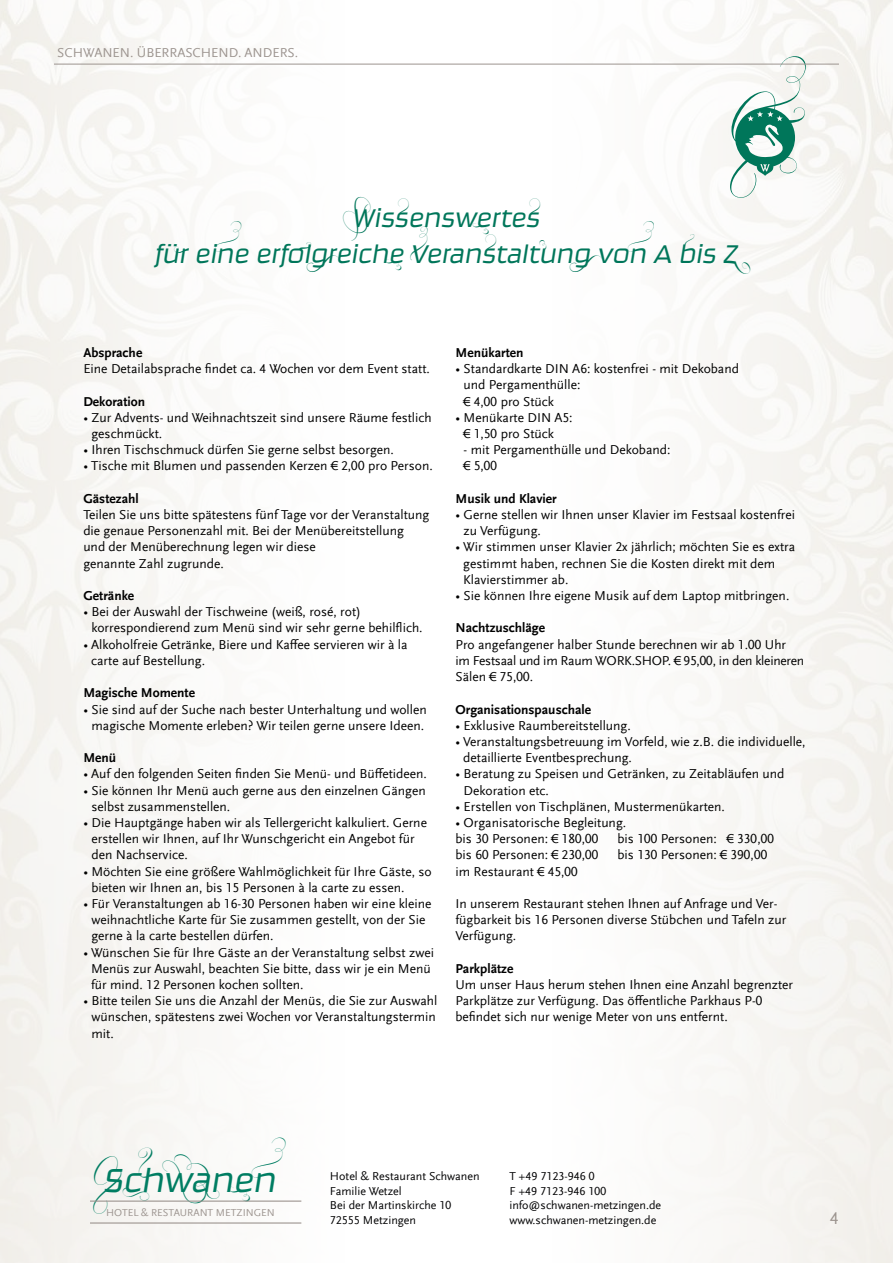
<style>
.page{position:relative;width:893px;height:1263px;background:#fff}
.page>*{position:absolute;margin:0;border:0;box-sizing:border-box;transform-origin:0 0}
.t1{font:italic 300 39px "Ginger Pro";color:#007d62}
.t2{font:italic 300 30px/36px "Ginger Pro";color:#00765a;text-align:center}
.t3{font:18px "Scala Sans Offc";color:#9c948f}
.t4{font:13.5px/16.2px "Scala Sans Offc";color:#000}
.t5{font:700 13.5px "Scala Sans Offc";color:#000}
.t6{font:13.5px "Scala Sans Offc";color:#9c948f}
.t7{font:12px/14.4px "Scala Sans Offc";color:#020203}
.t8{font:10.5px "Scala Sans Offc";color:#9c948f}
</style>
<div class="page">
<svg style="left:730px;top:56px;width:76px;height:142px"></svg>
<hr style="left:54px;top:64px;width:785px;height:1px;background:#9c948f">
<hr style="left:90px;top:1200px;width:211px;height:2px;background:#9c948f">
<hr style="left:90px;top:1222px;width:211px;height:1px;background:#9c948f">
<p class="t6" style="left:57px;top:46px;width:242px">SCHWANEN. ÜBERRASCHEND. ANDERS.</p>
<h2 class="t2" style="left:155px;top:199px;width:585px">Wissenswertes<br>für eine erfolgreiche Veranstaltungvon A bis Z</h2>
<p class="t5" style="left:83px;top:345px;width:60px">Absprache</p>
<p class="t4" style="left:83px;top:361px;width:348px">Eine Detailabsprache findet ca. 4 Wochen vor dem Event statt.</p>
<p class="t5" style="left:83px;top:394px;width:63px">Dekoration</p>
<p class="t4" style="left:91px;top:410px;width:342px;text-indent:-8px">• Zur Advents- und Weihnachtszeit sind unsere Räume festlich geschmückt.</p>
<p class="t4" style="left:83px;top:442px;width:312px">• Ihren Tischschmuck dürfen Sie gerne selbst besorgen.</p>
<p class="t4" style="left:83px;top:458px;width:351px">• Tische mit Blumen und passenden Kerzen € 2,00 pro Person.</p>
<p class="t5" style="left:83px;top:491px;width:57px">Gästezahl</p>
<p class="t4" style="left:83px;top:507px;width:348px">Teilen Sie uns bitte spätestens fünf Tage vor der Veranstaltung die genaue Personenzahl mit. Bei der Menübereitstellung<br>und der Menüberechnung legen wir diese<br>genannte Zahl zugrunde.</p>
<p class="t5" style="left:83px;top:588px;width:52px">Getränke</p>
<p class="t4" style="left:91px;top:604px;width:333px;text-indent:-8px">• Bei der Auswahl der Tischweine (weiß, rosé, rot) korrespondierend zum Menü sind wir sehr gerne behilflich.</p>
<p class="t4" style="left:91px;top:636px;width:318px;text-indent:-8px">• Alkoholfreie Getränke, Biere und Kaffee servieren wir à la carte auf Bestellung.</p>
<p class="t5" style="left:83px;top:685px;width:113px">Magische Momente</p>
<p class="t4" style="left:83px;top:701px;width:345px;text-align:center">• Sie sind auf der Suche nach bester Unterhaltung und wollen magische Momente erleben? Wir teilen gerne unsere Ideen.</p>
<p class="t5" style="left:83px;top:750px;width:34px">Menü</p>
<p class="t4" style="left:83px;top:766px;width:345px">• Auf den folgenden Seiten finden Sie Menü- und Büffetideen.</p>
<p class="t4" style="left:91px;top:782px;width:336px;text-indent:-8px">• Sie können Ihr Menü auch gerne aus den einzelnen Gängen selbst zusammenstellen.</p>
<p class="t4" style="left:91px;top:815px;width:337px;text-indent:-8px">• Die Hauptgänge haben wir als Tellergericht kalkuliert. Gerne erstellen wir Ihnen, auf Ihr Wunschgericht ein Angebot für den Nachservice.</p>
<p class="t4" style="left:91px;top:863px;width:342px;text-indent:-8px">• Möchten Sie eine größere Wahlmöglichkeit für Ihre Gäste, so bieten wir Ihnen an, bis 15 Personen à la carte zu essen.</p>
<p class="t4" style="left:91px;top:896px;width:341px;text-indent:-8px">• Für Veranstaltungen ab 16-30 Personen haben wir eine kleine weihnachtliche Karte für Sie zusammen gestellt, von der Sie gerne à la carte bestellen dürfen.</p>
<p class="t4" style="left:91px;top:944px;width:344px;text-indent:-8px">• Wünschen Sie für Ihre Gäste an der Veranstaltung selbst zwei<br>Menüs zur Auswahl, beachten Sie bitte, dass wir je ein Menü für mind. 12 Personen kochen sollten.</p>
<p class="t4" style="left:91px;top:993px;width:347px;text-align:justify;text-indent:-8px">• Bitte teilen Sie uns die Anzahl der Menüs, die Sie zur Auswahl wünschen, spätestens zwei Wochen vor Veranstaltungstermin mit.</p>
<p class="t5" style="left:455px;top:345px;width:70px">Menükarten</p>
<p class="t4" style="left:464px;top:361px;width:277px;text-indent:-8px">• Standardkarte DIN A6: kostenfrei - mit Dekoband und Pergamenthülle:<br>€ 4,00 pro Stück</p>
<p class="t4" style="left:464px;top:410px;width:110px;text-indent:-8px">• Menükarte DIN A5: € 1,50 pro Stück</p>
<p class="t4" style="left:464px;top:442px;width:208px">- mit Pergamenthülle und Dekoband: € 5,00</p>
<p class="t5" style="left:455px;top:491px;width:103px">Musik und Klavier</p>
<p class="t4" style="left:464px;top:507px;width:333px;text-indent:-8px">• Gerne stellen wir Ihnen unser Klavier im Festsaal kostenfrei zu Verfügung.</p>
<p class="t4" style="left:463px;top:539px;width:333px;text-indent:-8px">• Wir stimmen unser Klavier 2x jährlich; möchten Sie es extra gestimmt haben, rechnen Sie die Kosten direkt mit dem<br>Klavierstimmer ab.</p>
<p class="t4" style="left:455px;top:588px;width:335px">• Sie können Ihre eigene Musik auf dem Laptop mitbringen.</p>
<p class="t5" style="left:455px;top:620px;width:91px">Nachtzuschläge</p>
<p class="t4" style="left:455px;top:636px;width:350px">Pro angefangener halber Stunde berechnen wir ab 1.00 Uhr<br>im Festsaal und im Raum WORK.SHOP. € 95,00, in den kleineren<br>Sälen € 75,00.</p>
<p class="t5" style="left:455px;top:701px;width:137px">Organisationspauschale</p>
<p class="t4" style="left:455px;top:717px;width:177px">• Exklusive Raumbereitstellung.</p>
<p class="t4" style="left:463px;top:734px;width:344px;text-indent:-8px">• Veranstaltungsbetreuung im Vorfeld, wie z.B. die individuelle, detaillierte Eventbesprechung.</p>
<p class="t4" style="left:464px;top:766px;width:322px;text-indent:-8px">• Beratung zu Speisen und Getränken, zu Zeitabläufen und<br>Dekoration etc.</p>
<p class="t4" style="left:455px;top:798px;width:271px">• Erstellen von Tischplänen, Mustermenükarten.</p>
<p class="t4" style="left:455px;top:815px;width:172px">• Organisatorische Begleitung. bis 30 Personen: € 180,00</p>
<p class="t4" style="left:617px;top:831px;width:158px">bis 100 Personen: € 330,00</p>
<p class="t4" style="left:455px;top:847px;width:145px">bis 60 Personen: € 230,00</p>
<p class="t4" style="left:617px;top:847px;width:151px">bis 130 Personen: € 390,00</p>
<p class="t4" style="left:455px;top:863px;width:124px">im Restaurant € 45,00</p>
<p class="t4" style="left:455px;top:896px;width:332px">In unserem Restaurant stehen Ihnen auf Anfrage und Ver&shy;fügbarkeit bis 16 Personen diverse Stübchen und Tafeln zur<br>Verfügung.</p>
<p class="t5" style="left:455px;top:961px;width:59px">Parkplätze</p>
<p class="t4" style="left:455px;top:977px;width:339px">Um unser Haus herum stehen Ihnen eine Anzahl begrenzter<br>Parkplätze zur Verfügung. Das öffentliche Parkhaus P-0 befindet sich nur wenige Meter von uns entfernt.</p>
<h1 class="t1" style="left:104px;top:1156px;width:174px">Schwanen</h1>
<p class="t8" style="left:106px;top:1206px;width:170px">HOTEL &amp; RESTAURANT METZINGEN</p>
<p class="t7" style="left:330px;top:1169px;width:151px">Hotel &amp; Restaurant Schwanen<br>Familie Wetzel<br>Bei der Martinskirche 10<br>72555 Metzingen</p>
<p class="t7" style="left:509px;top:1169px;width:153px">T +49 7123-946 0<br>F +49 7123-946 100 info@schwanen-metzingen.de www.schwanen-metzingen.de</p>
<h3 class="t3" style="left:830px;top:1208px;width:10px">4</h3>
</div>
